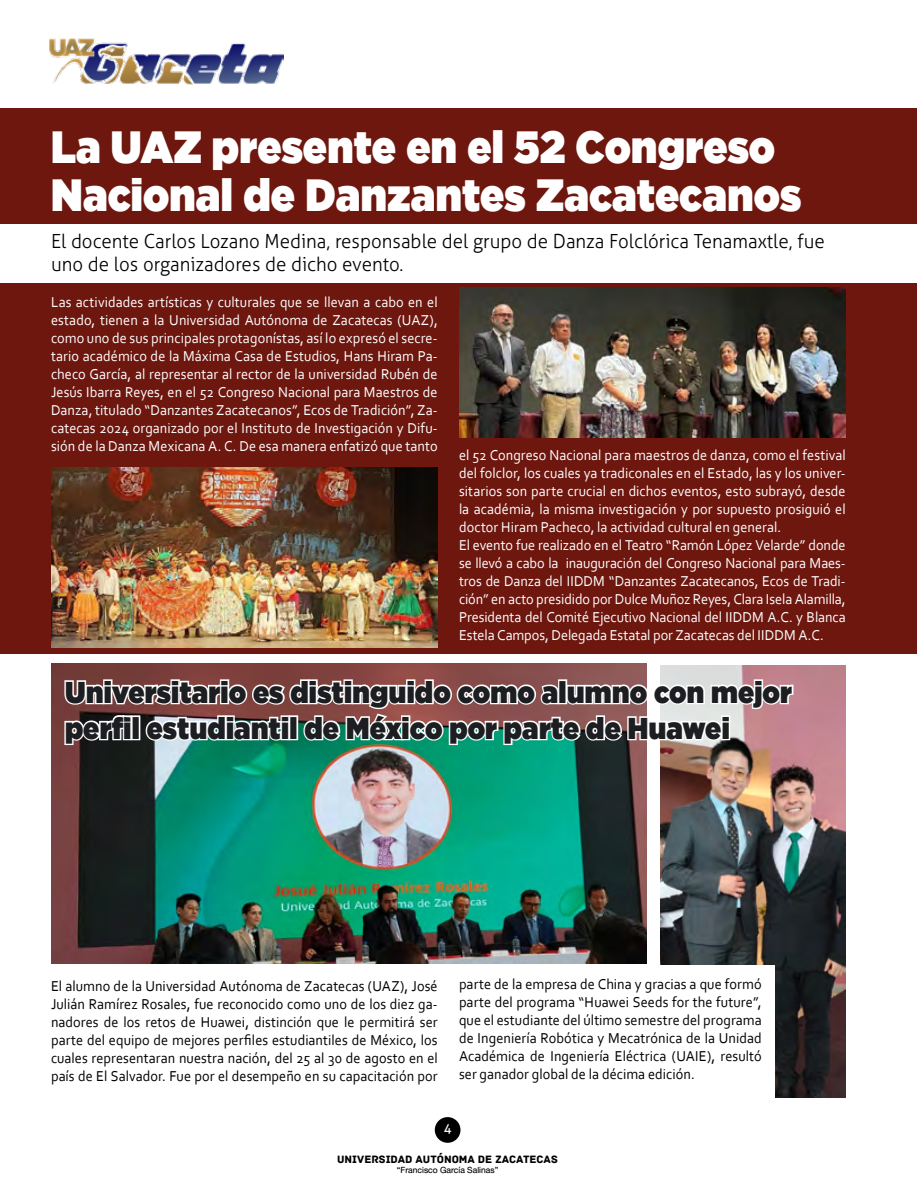
<style>
.page{position:relative;width:918px;height:1188px;background:#fff}
.page>*{position:absolute;margin:0;border:0;box-sizing:border-box;transform-origin:0 0}
.t1{font:900 45px/48px "Gotham";letter-spacing:.005em;color:#fff;scale:.9 1}
.t2{font:900 30px/36px "Gotham";letter-spacing:.01em;color:#1c1e21;scale:.9 1}
.t3{font:300 19.5px/23.4px "Aller";color:#000;scale:.96 1}
.t4{font:15px/18px "Corbel";color:#fff;text-align:justify;scale:.95 1}
.t5{font:15px/18px "Corbel";letter-spacing:.005em;color:#000;text-align:justify;scale:.95 1}
.t6{font:13.5px "Aller";color:#fff;scale:.95 1}
.t7{font:11.25px "Archive";color:#000}
.t8{font:8.55px "Alte Haas Grotesk";color:#000}
</style>
<div class="page">
<div style="left:435px;top:1117px;width:26px;height:26px;background:#000;border-radius:50%"></div>
<img style="left:49px;top:39px;width:235px;height:45px">
<div style="left:1px;top:109px;width:916px;height:545px;background:#6d170f"></div>
<img style="left:660px;top:665px;width:186px;height:432px">
<div style="left:0;top:224px;width:917px;height:59px;background:#fff"></div>
<div style="left:641px;top:965px;width:133px;height:134px;background:#fff"></div>
<img style="left:52px;top:663px;width:595px;height:301px">
<svg style="left:63px;top:678px;width:732px;height:69px"></svg>
<img style="left:51px;top:467px;width:387px;height:180px">
<img style="left:459px;top:287px;width:387px;height:150px">
<h1 class="t1" style="left:51px;top:122px;width:835px">La UAZ presente en el 52 Congreso<br>Nacional de Danzantes Zacatecanos</h1>
<h3 class="t3" style="left:51px;top:229px;width:808px">El docente Carlos Lozano Medina, responsable del grupo de Danza Folclórica Tenamaxtle, fue uno de los organizadores de dicho evento.</h3>
<p class="t4" style="left:51px;top:293px;width:409px">Las actividades artísticas y culturales que se llevan a cabo en el estado, tienen a la Universidad Autónoma de Zacatecas (UAZ), como uno de sus principales protagonístas, así lo expresó el secre&shy;tario académico de la Máxima Casa de Estudios, Hans Hiram Pa&shy;checo García, al representar al rector de la universidad Rubén de Jesús Ibarra Reyes, en el 52 Congreso Nacional para Maestros de Danza, titulado “Danzantes Zacatecanos”, Ecos de Tradición”, Za&shy;catecas 2024 organizado por el Instituto de Investigación y Difu&shy;sión de la Danza Mexicana A. C. De esa manera enfatizó que tanto</p>
<p class="t4" style="left:459px;top:446px;width:409px;text-align:left">el 52 Congreso Nacional para maestros de danza, como el festival del folclor, los cuales ya tradiconales en el Estado, las y los univer&shy;sitarios son parte crucial en dichos eventos, esto subrayó, desde la académia, la misma investigación y por supuesto prosiguió el doctor Hiram Pacheco, la actividad cultural en general.<br>El evento fue realizado en el Teatro “Ramón López Velarde” donde se llevó a cabo la inauguración del Congreso Nacional para Maes&shy;tros de Danza del IIDDM “Danzantes Zacatecanos, Ecos de Tradi&shy;ción” en acto presidido por Dulce Muñoz Reyes, Clara Isela Alamilla, Presidenta del Comité Ejecutivo Nacional del IIDDM A.C. y Blanca Estela Campos, Delegada Estatal por Zacatecas del IIDDM A.C.</p>
<h2 class="t2" style="left:65px;top:674px;width:809px">Universitario es distinguido como alumno con mejor perfil estudiantil de México por parte de Huawei</h2>
<p class="t5" style="left:51px;top:977px;width:409px">El alumno de la Universidad Autónoma de Zacatecas (UAZ), José Julián Ramírez Rosales, fue reconocido como uno de los diez ga&shy;nadores de los retos de Huawei, distinción que le permitirá ser parte del equipo de mejores perfiles estudiantiles de México, los cuales representaran nuestra nación, del 25 al 30 de agosto en el país de El Salvador. Fue por el desempeño en su capacitación por</p>
<p class="t5" style="left:459px;top:975px;width:320px">parte de la empresa de China y gracias a que formó parte del programa “Huawei Seeds for the future”, que el estudiante del último semestre del programa de Ingeniería Robótica y Mecatrónica de la Unidad Académica de Ingeniería Eléctrica (UAIE), resultó ser ganador global de la décima edición.</p>
<p class="t6" style="left:444px;top:1120px;width:10px">4</p>
<p class="t7" style="left:337px;top:1152px;width:222px">UNIVERSIDAD AUTÓNOMA DE ZACATECAS</p>
<p class="t8" style="left:397px;top:1165px;width:103px">“Francisco García Salinas”</p>
</div>
